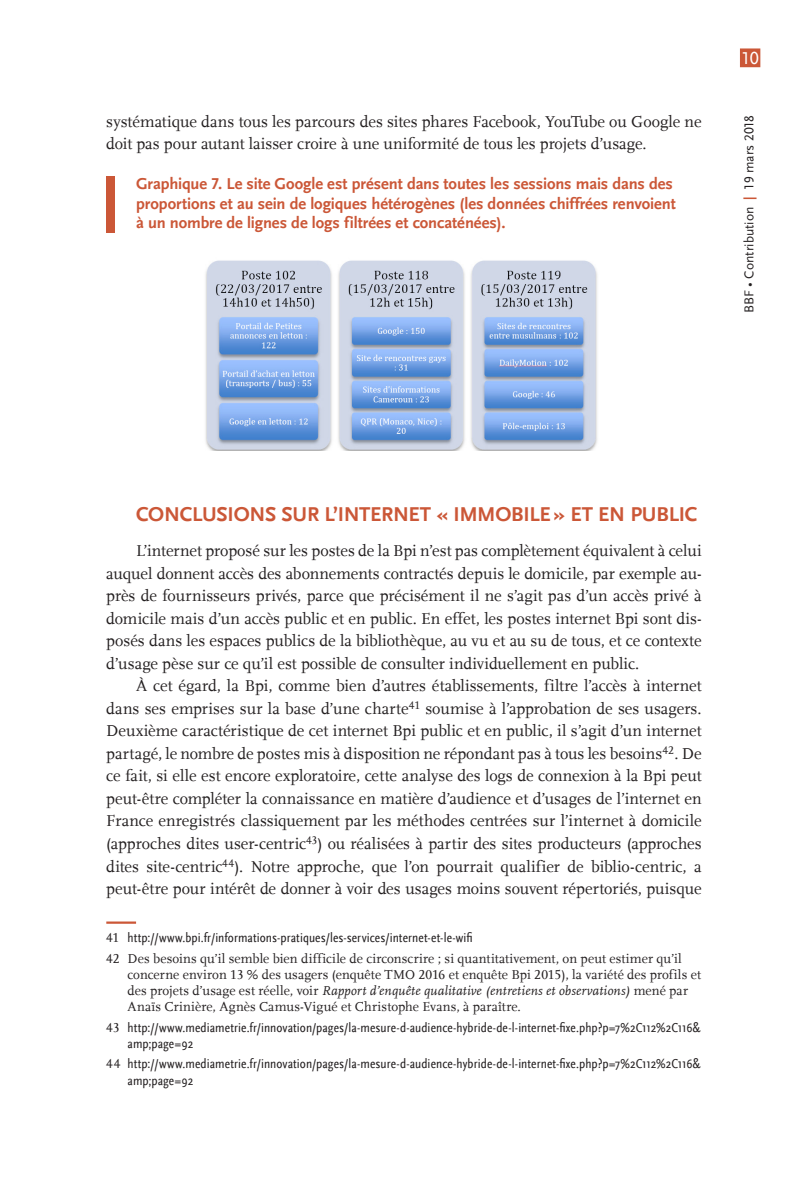
<style>
.page{position:relative;width:808px;height:1191px;background:#fff}
.page>*{position:absolute;margin:0;border:0;box-sizing:border-box;transform-origin:0 0}
.T_a{font:700 21px "Scala Sans LF";letter-spacing:-.015em;color:#cb5737}
.t1{font:18px "Scala Sans LF";color:#fff}
.txt_Normal{font:16.5px/22.5px "Scala LF";letter-spacing:-.005em;color:#231f20;text-align:justify}
.titre_figure{font:700 16.5px/19.8px "Scala Sans LF";letter-spacing:-.005em;color:#cb5737}
.txt_Note{font:13.5px/16.2px "Scala Sans Regular Con";letter-spacing:.005em;color:#231f20}
.txt_Note-2{font:13.5px/16.2px "Scala LF";letter-spacing:.005em;color:#231f20}
.t2{font:13.5px "Scala Sans LF";letter-spacing:.005em;color:#231f20}
.s1{font-weight:700;color:#cb5737}
.s2{font-family:"Scala LF"}
.s3{font-style:italic}
</style>
<div class="page">
<div style="left:740px;top:48px;width:20px;height:19px;background:#cb5737"></div>
<div style="left:106px;top:177px;width:9px;height:56px;background:#cb5737"></div>
<img style="left:205px;top:260px;width:392px;height:191px">
<hr style="left:106px;top:921px;width:30px;height:2px;background:#cb5737">
<p class="txt_Normal" style="left:106px;top:111px;width:597px">systématique dans tous les parcours des sites phares Facebook, YouTube ou Google ne doit pas pour autant laisser croire à une uniformité de tous les projets d’usage.</p>
<p class="titre_figure" style="left:136px;top:174px;width:541px">Graphique 7. Le site Google est présent dans toutes les sessions mais dans des proportions et au sein de logiques hétérogènes (les données chiffrées renvoient à un nombre de lignes de logs filtrées et concaténées).</p>
<p class="t1" style="left:741px;top:49px;width:19px">10</p>
<p class="t2" style="left:742px;top:313px;width:200px;rotate:-90deg">BBF • Contribution <span class="s1">|</span> 19 mars 2018</p>
<p class="T_a" style="left:136px;top:502px;width:563px">CONCLUSIONS SUR L’INTERNET « IMMOBILE» ET EN PUBLIC</p>
<p class="txt_Normal" style="left:106px;top:540px;width:597px;text-indent:30px">L’internet proposé sur les postes de la Bpi n’est pas complètement équivalent à celui auquel donnent accès des abonnements contractés depuis le domicile, par exemple au&shy;près de fournisseurs privés, parce que précisément il ne s’agit pas d’un accès privé à domicile mais d’un accès public et en public. En effet, les postes internet Bpi sont dis&shy;posés dans les espaces publics de la bibliothèque, au vu et au su de tous, et ce contexte d’usage pèse sur ce qu’il est possible de consulter individuellement en public.</p>
<p class="txt_Normal" style="left:106px;top:675px;width:597px;text-indent:30px">À cet égard, la Bpi, comme bien d’autres établissements, filtre l’accès à internet dans ses emprises sur la base d’une charte<sup>41</sup> soumise à l’approbation de ses usagers.<br>Deuxième caractéristique de cet internet Bpi public et en public, il s’agit d’un internet partagé, le nombre de postes mis à disposition ne répondant pas à tous les besoins<sup>42</sup>. De ce fait, si elle est encore exploratoire, cette analyse des logs de connexion à la Bpi peut peut-être compléter la connaissance en matière d’audience et d’usages de l’internet en France enregistrés classiquement par les méthodes centrées sur l’internet à domicile (approches dites user-centric<sup>43</sup>) ou réalisées à partir des sites producteurs (approches dites site-centric<sup>44</sup>). Notre approche, que l’on pourrait qualifier de biblio-centric, a peut-être pour intérêt de donner à voir des usages moins souvent répertoriés, puisque</p>
<p class="txt_Note" style="left:106px;top:930px;width:368px"><span class="s2">41</span> http://www.bpi.fr/informations-pratiques/les-services/internet-et-le-wifi</p>
<p class="txt_Note-2" style="left:128px;top:950px;width:575px;text-indent:-21px">42 Des besoins qu’il semble bien difficile de circonscrire ; si quantitativement, on peut estimer qu’il concerne environ 13 % des usagers (enquête TMO 2016 et enquête Bpi 2015), la variété des profils et des projets d’usage est réelle, voir <span class="s3">Rapport d’enquête qualitative (entretiens et observations)</span> mené par Anaïs Crinière, Agnès Camus-Vigué et Christophe Evans, à paraître.</p>
<p class="txt_Note" style="left:128px;top:1019px;width:575px;text-indent:-21px"><span class="s2">43</span> http://www.mediametrie.fr/innovation/pages/la-mesure-d-audience-hybride-de-l-internet-fixe.php?p=7%2C112%2C116&amp; amp;page=92</p>
<p class="txt_Note" style="left:128px;top:1056px;width:575px;text-indent:-21px"><span class="s2">44</span> http://www.mediametrie.fr/innovation/pages/la-mesure-d-audience-hybride-de-l-internet-fixe.php?p=7%2C112%2C116&amp; amp;page=92</p>
</div>
